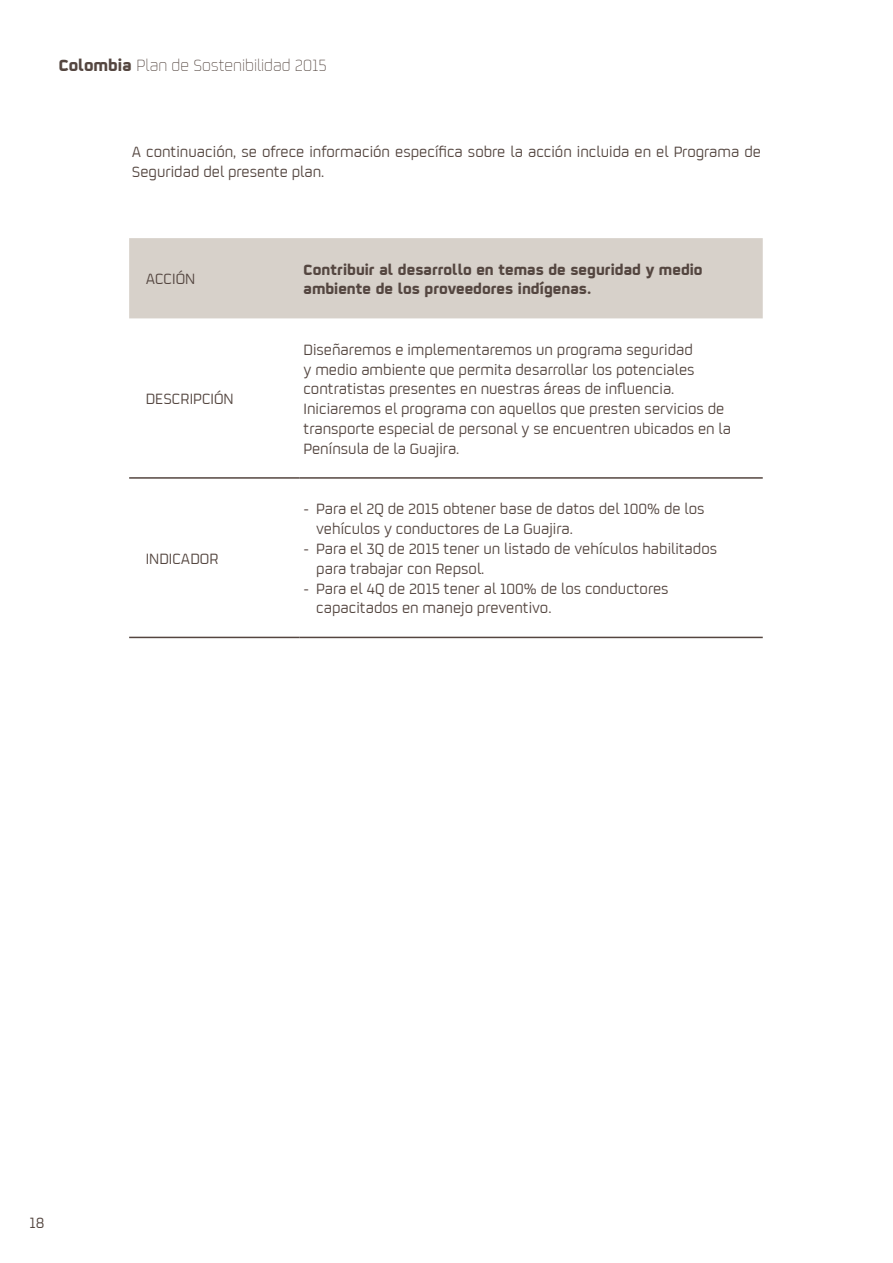
<style>
.page{position:relative;width:893px;height:1263px;background:#fff}
.page>*{position:absolute;margin:0;border:0;box-sizing:border-box;transform-origin:0 0}
.t1{font:300 18px "Repsol";color:#544640}
.t2{font:16.5px/19.8px "Repsol";color:#544640}
.t3{font:700 16.5px/19.8px "Repsol";color:#544640}
.s1{font-weight:700}
</style>
<div class="page">
<div style="left:129px;top:238px;width:634px;height:80px;background:#d7d1ca"></div>
<hr style="left:129px;top:477px;width:170px;height:2px;background:#544640">
<hr style="left:299px;top:477px;width:464px;height:2px;background:#544640">
<hr style="left:129px;top:637px;width:170px;height:1px;background:#544640">
<hr style="left:299px;top:637px;width:464px;height:1px;background:#544640">
<p class="t1" style="left:59px;top:53px;width:270px"><span class="s1">Colombia</span> Plan de Sostenibilidad 2015</p>
<p class="t2" style="left:132px;top:141px;width:631px">A continuación, se ofrece información específica sobre la acción incluida en el Programa de<br>Seguridad del presente plan.</p>
<p class="t2" style="left:146px;top:268px;width:51px">ACCIÓN</p>
<p class="t3" style="left:303px;top:257px;width:401px">Contribuir al desarrollo en temas de seguridad y medio ambiente de los proveedores indígenas.</p>
<p class="t2" style="left:146px;top:388px;width:90px">DESCRIPCIÓN</p>
<p class="t2" style="left:146px;top:548px;width:74px">INDICADOR</p>
<p class="t2" style="left:303px;top:339px;width:429px">Diseñaremos e implementaremos un programa seguridad<br>y medio ambiente que permita desarrollar los potenciales contratistas presentes en nuestras áreas de influencia.<br>Iniciaremos el programa con aquellos que presten servicios de transporte especial de personal y se encuentren ubicados en la Península de la Guajira.</p>
<p class="t2" style="left:316px;top:498px;width:390px;text-indent:-13px">- Para el 2Q de 2015 obtener base de datos del 100% de los vehículos y conductores de La Guajira.</p>
<p class="t2" style="left:316px;top:538px;width:402px;text-indent:-13px">- Para el 3Q de 2015 tener un listado de vehículos habilitados para trabajar con Repsol.</p>
<p class="t2" style="left:316px;top:577px;width:354px;text-indent:-13px">- Para el 4Q de 2015 tener al 100% de los conductores capacitados en manejo preventivo.</p>
<p class="t2" style="left:29px;top:1211px;width:17px">18</p>
</div>
